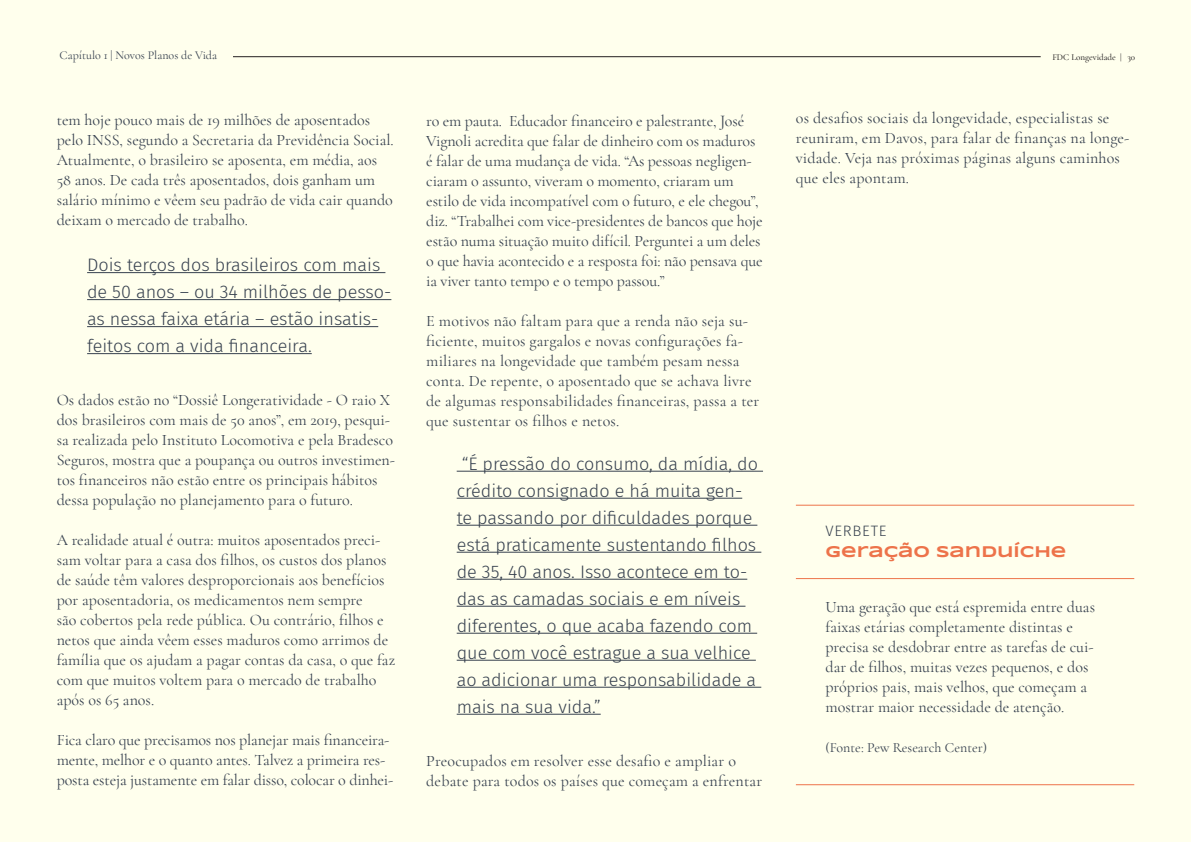
<style>
.page{position:relative;width:1191px;height:842px;background:#ffffed}
.page>*{position:absolute;margin:0;border:0;box-sizing:border-box;transform-origin:0 0}
.t1{font:300 18px/27px "Fira Sans";color:#37414f}
.t2{font:16px/20px "Cormorant Garamond";color:#37414f}
.t3{font:700 16px "Syncopate";color:#ed734a}
.t4{font:300 15px "Fira Sans";letter-spacing:.05em;color:#37414f}
.t5{font:14px "Cormorant Garamond";color:#37414f}
.t6{font:12px "Cormorant Garamond";color:#37414f}
.t7{font:500 9px "Cormorant Garamond";color:#231f20}
</style>
<div class="page">
<hr style="left:796px;top:578px;width:338px;height:1px;background:#ed734a">
<hr style="left:796px;top:505px;width:338px;height:1px;background:#ed734a">
<hr style="left:796px;top:784px;width:338px;height:1px;background:#ed734a">
<hr style="left:87px;top:272px;width:298px;height:1px;background:#37414f">
<hr style="left:87px;top:299px;width:304px;height:1px;background:#37414f">
<hr style="left:87px;top:326px;width:291px;height:1px;background:#37414f">
<hr style="left:87px;top:353px;width:225px;height:1px;background:#37414f">
<hr style="left:457px;top:471px;width:306px;height:1px;background:#37414f">
<hr style="left:457px;top:498px;width:285px;height:1px;background:#37414f">
<hr style="left:457px;top:525px;width:300px;height:1px;background:#37414f">
<hr style="left:457px;top:552px;width:304px;height:1px;background:#37414f">
<hr style="left:457px;top:579px;width:290px;height:1px;background:#37414f">
<hr style="left:457px;top:606px;width:288px;height:1px;background:#37414f">
<hr style="left:457px;top:633px;width:300px;height:1px;background:#37414f">
<hr style="left:457px;top:660px;width:299px;height:1px;background:#37414f">
<hr style="left:457px;top:687px;width:304px;height:1px;background:#37414f">
<hr style="left:457px;top:714px;width:143px;height:1px;background:#37414f">
<hr style="left:112px;top:57px;width:928px;height:1px;background:#231f20">
<div style="left:60px;top:48px;width:172px;height:16px;background:#ffffed"></div>
<p class="t6" style="left:60px;top:48px;width:159px">Capítulo 1 | Novos Planos de Vida</p>
<p class="t7" style="left:1052px;top:52px;width:84px">FDC Longevidade | 30</p>
<p class="t2" style="left:57px;top:110px;width:338px">tem hoje pouco mais de 19 milhões de aposentados pelo INSS, segundo a Secretaria da Previdência Social.<br>Atualmente, o brasileiro se aposenta, em média, aos 58 anos. De cada três aposentados, dois ganham um salário mínimo e vêem seu padrão de vida cair quando deixam o mercado de trabalho.</p>
<p class="t1" style="left:87px;top:251px;width:306px">Dois terços dos brasileiros com mais de 50 anos – ou 34 milhões de pesso&shy;as nessa faixa etária – estão insatis&shy;feitos com a vida financeira.</p>
<p class="t2" style="left:57px;top:390px;width:340px">Os dados estão no “Dossiê Longeratividade - O raio X dos brasileiros com mais de 50 anos”, em 2019, pesqui&shy;sa realizada pelo Instituto Locomotiva e pela Bradesco Seguros, mostra que a poupança ou outros investimen&shy;tos financeiros não estão entre os principais hábitos dessa população no planejamento para o futuro.</p>
<p class="t2" style="left:57px;top:530px;width:340px">A realidade atual é outra: muitos aposentados preci&shy;sam voltar para a casa dos filhos, os custos dos planos de saúde têm valores desproporcionais aos benefícios por aposentadoria, os medicamentos nem sempre<br>são cobertos pela rede pública. Ou contrário, filhos e netos que ainda vêem esses maduros como arrimos de família que os ajudam a pagar contas da casa, o que faz com que muitos voltem para o mercado de trabalho após os 65 anos.</p>
<p class="t2" style="left:57px;top:730px;width:338px">Fica claro que precisamos nos planejar mais financeira&shy;mente, melhor e o quanto antes. Talvez a primeira res&shy;posta esteja justamente em falar disso, colocar o dinhei-</p>
<p class="t2" style="left:426px;top:111px;width:338px">ro em pauta. Educador financeiro e palestrante, José Vignoli acredita que falar de dinheiro com os maduros é falar de uma mudança de vida. “As pessoas negligen&shy;ciaram o assunto, viveram o momento, criaram um estilo de vida incompatível com o futuro, e ele chegou”, diz. “Trabalhei com vice-presidentes de bancos que hoje estão numa situação muito difícil. Perguntei a um deles o que havia acontecido e a resposta foi: não pensava que ia viver tanto tempo e o tempo passou.”</p>
<p class="t2" style="left:426px;top:311px;width:335px">E motivos não faltam para que a renda não seja su&shy;ficiente, muitos gargalos e novas configurações fa&shy;miliares na longevidade que também pesam nessa conta. De repente, o aposentado que se achava livre de algumas responsabilidades financeiras, passa a ter que sustentar os filhos e netos.</p>
<p class="t1" style="left:457px;top:450px;width:303px">“É pressão do consumo, da mídia, do crédito consignado e há muita gen&shy;te passando por dificuldades porque está praticamente sustentando filhos de 35, 40 anos. Isso acontece em to&shy;das as camadas sociais e em níveis diferentes, o que acaba fazendo com que com você estrague a sua velhice ao adicionar uma responsabilidade a mais na sua vida.”</p>
<p class="t2" style="left:426px;top:751px;width:337px">Preocupados em resolver esse desafio e ampliar o debate para todos os países que começam a enfrentar</p>
<p class="t2" style="left:796px;top:108px;width:335px">os desafios sociais da longevidade, especialistas se reuniram, em Davos, para falar de finanças na longe&shy;vidade. Veja nas próximas páginas alguns caminhos que eles apontam.</p>
<p class="t4" style="left:825px;top:520px;width:62px">VERBETE</p>
<p class="t3" style="left:825px;top:542px;width:242px">GERAÇÃO SANDUÍCHE</p>
<p class="t2" style="left:825px;top:597px;width:271px">Uma geração que está espremida entre duas faixas etárias completamente distintas e precisa se desdobrar entre as tarefas de cui&shy;dar de filhos, muitas vezes pequenos, e dos próprios pais, mais velhos, que começam a mostrar maior necessidade de atenção.</p>
<p class="t5" style="left:825px;top:739px;width:163px">(Fonte: Pew Research Center)</p>
</div>
